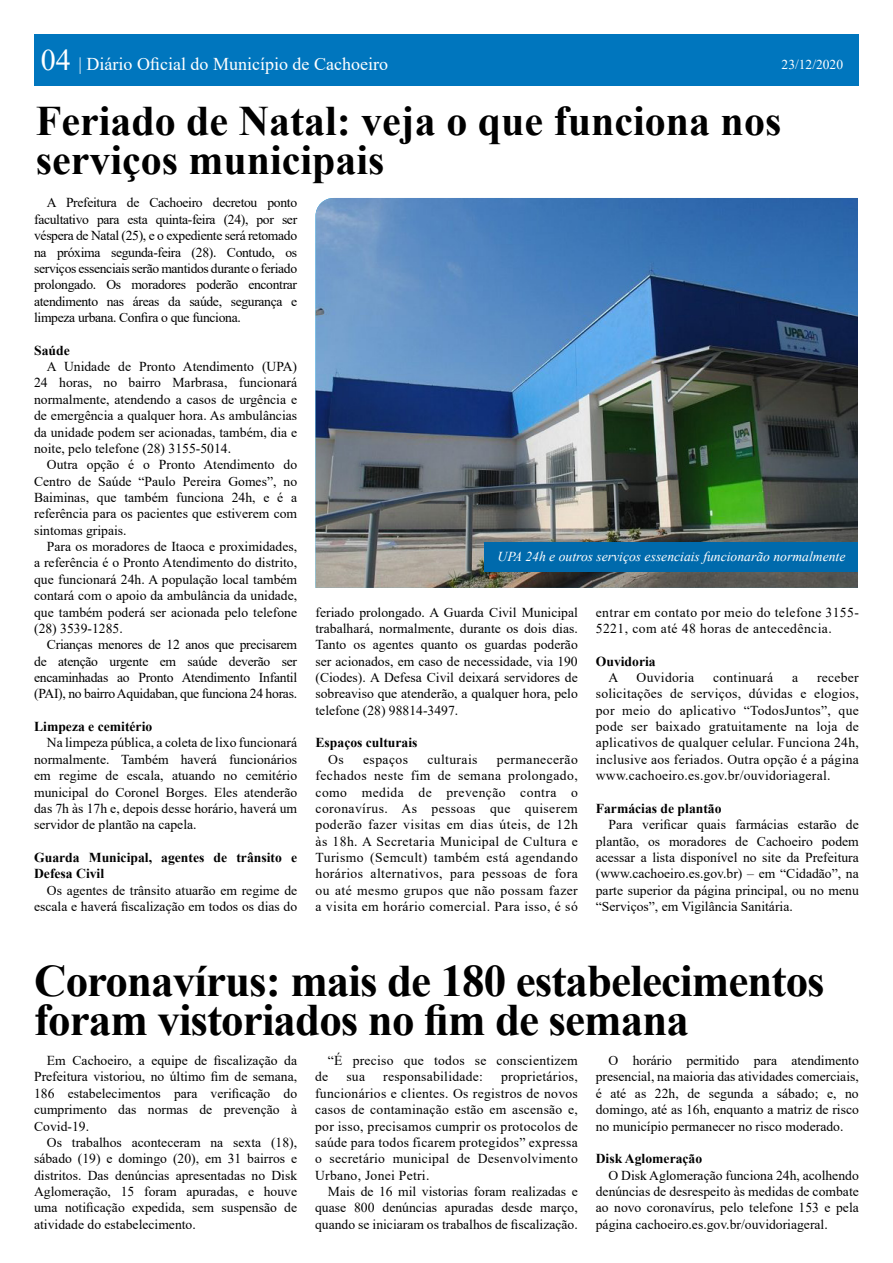
<style>
.page{position:relative;width:893px;height:1263px;background:#fff}
.page>*{position:absolute;margin:0;border:0;box-sizing:border-box;transform-origin:0 0}
.t1{font:700 45px/39px "Times New Roman";letter-spacing:-.02em;color:#000}
.t2{font:700 42px/39px "Times New Roman";color:#000}
.t3{font:18px "Times New Roman";color:#fff}
.t4{font:13.65px/16.4px "Times New Roman";color:#000;text-align:justify}
.t5{font:700 13.65px/16.4px "Times New Roman";color:#000}
.t6{font:13.65px/16.4px "Times New Roman";letter-spacing:.03em;color:#000}
.t7{font:13.65px/16.4px "Times New Roman";letter-spacing:.02em;color:#000}
.t8{font:italic 13.65px "Times New Roman";color:#fff}
.t9{font:13.5px "Times New Roman";color:#fff}
.s1{font-size:30px}
</style>
<div class="page">
<div style="left:34px;top:34px;width:825px;height:52px;background:#0076be"></div>
<img style="left:316px;top:198px;width:542px;height:390px">
<div style="left:485px;top:543px;width:373px;height:29px;background:#006aac"></div>
<h3 class="t3" style="left:41px;top:51px;width:349px"><span class="s1">04</span> | Diário Oficial do Município de Cachoeiro</h3>
<p class="t9" style="left:782px;top:54px;width:63px">23/12/2020</p>
<h2 class="t2" style="left:36px;top:100px;width:747px">Feriado de Natal: veja o que funciona nos serviços municipais</h2>
<p class="t4" style="left:34px;top:194px;width:265px;text-indent:13px">A Prefeitura de Cachoeiro decretou ponto facultativo para esta quinta-feira (24), por ser véspera de Natal (25), e o expediente será retomado na próxima segunda-feira (28). Contudo, os serviços essenciais serão mantidos durante o feriado prolongado. Os moradores poderão encontrar atendimento nas áreas da saúde, segurança e limpeza urbana. Confira o que funciona.</p>
<p class="t5" style="left:34px;top:342px;width:37px">Saúde</p>
<p class="t4" style="left:34px;top:358px;width:265px;text-indent:13px">A Unidade de Pronto Atendimento (UPA)<br>24 horas, no bairro Marbrasa, funcionará normalmente, atendendo a casos de urgência e de emergência a qualquer hora. As ambulâncias da unidade podem ser acionadas, também, dia e noite, pelo telefone (28) 3155-5014.</p>
<p class="t4" style="left:34px;top:456px;width:265px;text-indent:13px">Outra opção é o Pronto Atendimento do Centro de Saúde “Paulo Pereira Gomes”, no Baiminas, que também funciona 24h, e é a referência para os pacientes que estiverem com sintomas gripais.</p>
<p class="t4" style="left:34px;top:538px;width:265px;text-indent:13px">Para os moradores de Itaoca e proximidades, a referência é o Pronto Atendimento do distrito, que funcionará 24h. A população local também contará com o apoio da ambulância da unidade, que também poderá ser acionada pelo telefone (28) 3539-1285.</p>
<p class="t4" style="left:34px;top:636px;width:265px;text-indent:13px">Crianças menores de 12 anos que precisarem de atenção urgente em saúde deverão ser encaminhadas ao Pronto Atendimento Infantil (PAI), no bairro Aquidaban, que funciona 24 horas.</p>
<p class="t5" style="left:34px;top:718px;width:120px">Limpeza e cemitério</p>
<p class="t4" style="left:34px;top:734px;width:265px;text-indent:13px">Na limpeza pública, a coleta de lixo funcionará normalmente. Também haverá funcionários em regime de escala, atuando no cemitério municipal do Coronel Borges. Eles atenderão das 7h às 17h e, depois desse horário, haverá um servidor de plantão na capela.</p>
<p class="t5" style="left:34px;top:849px;width:264px">Guarda Municipal, agentes de trânsito e<br>Defesa Civil</p>
<p class="t4" style="left:34px;top:881px;width:265px;text-align:right">Os agentes de trânsito atuarão em regime de escala e haverá fiscalização em todos os dias do</p>
<p class="t8" style="left:498px;top:547px;width:349px">UPA 24h e outros serviços essenciais funcionarão normalmente</p>
<p class="t4" style="left:316px;top:603px;width:264px">feriado prolongado. A Guarda Civil Municipal trabalhará, normalmente, durante os dois dias.<br>Tanto os agentes quanto os guardas poderão ser acionados, em caso de necessidade, via 190 (Ciodes). A Defesa Civil deixará servidores de sobreaviso que atenderão, a qualquer hora, pelo telefone (28) 98814-3497.</p>
<p class="t5" style="left:316px;top:734px;width:103px">Espaços culturais</p>
<p class="t4" style="left:328px;top:751px;width:17px">Os</p>
<p class="t6" style="left:363px;top:751px;width:46px">espaços</p>
<p class="t6" style="left:427px;top:751px;width:52px">culturais</p>
<p class="t6" style="left:596px;top:603px;width:265px">entrar em contato por meio do telefone 3155-<br>5221, com até 48 horas de antecedência.</p>
<p class="t5" style="left:596px;top:652px;width:61px">Ouvidoria</p>
<p class="t4" style="left:609px;top:669px;width:11px">A</p>
<p class="t7" style="left:637px;top:669px;width:59px">Ouvidoria</p>
<p class="t7" style="left:713px;top:669px;width:62px">continuará</p>
<p class="t4" style="left:792px;top:669px;width:8px">a</p>
<p class="t4" style="left:596px;top:669px;width:265px;text-indent:221px">receber solicitações de serviços, dúvidas e elogios, por meio do aplicativo “TodosJuntos”, que pode ser baixado gratuitamente na loja de aplicativos de qualquer celular. Funciona 24h, inclusive aos feriados. Outra opção é a página www.cachoeiro.es.gov.br/ouvidoriageral.</p>
<p class="t5" style="left:596px;top:800px;width:127px">Farmácias de plantão</p>
<p class="t4" style="left:596px;top:816px;width:265px;text-indent:13px">Para verificar quais farmácias estarão de plantão, os moradores de Cachoeiro podem acessar a lista disponível no site da Prefeitura (www.cachoeiro.es.gov.br) – em “Cidadão”, na parte superior da página principal, ou no menu “Serviços”, em Vigilância Sanitária.</p>
<p class="t4" style="left:316px;top:751px;width:264px;text-indent:181px">permanecerão fechados neste fim de semana prolongado, como medida de prevenção contra o coronavírus. As pessoas que quiserem poderão fazer visitas em dias úteis, de 12h às 18h. A Secretaria Municipal de Cultura e Turismo (Semcult) também está agendando horários alternativos, para pessoas de fora ou até mesmo grupos que não possam fazer a visita em horário comercial. Para isso, é só</p>
<h1 class="t1" style="left:34px;top:960px;width:792px">Coronavírus: mais de 180 estabelecimentos foram vistoriados no fim de semana</h1>
<p class="t4" style="left:34px;top:1052px;width:264px;text-indent:13px">Em Cachoeiro, a equipe de fiscalização da Prefeitura vistoriou, no último fim de semana, 186 estabelecimentos para verificação do cumprimento das normas de prevenção à Covid-19.</p>
<p class="t4" style="left:34px;top:1134px;width:265px;text-indent:13px">Os trabalhos aconteceram na sexta (18), sábado (19) e domingo (20), em 31 bairros e distritos. Das denúncias apresentadas no Disk Aglomeração, 15 foram apuradas, e houve uma notificação expedida, sem suspensão de atividade do estabelecimento.</p>
<p class="t7" style="left:315px;top:1052px;width:264px;text-indent:13px">“É preciso que todos se conscientizem de</p>
<p class="t4" style="left:596px;top:1052px;width:265px;text-indent:13px">O horário permitido para atendimento presencial, na maioria das atividades comerciais, é até as 22h, de segunda a sábado; e, no domingo, até as 16h, enquanto a matriz de risco no município permanecer no risco moderado.</p>
<p class="t5" style="left:596px;top:1150px;width:108px">Disk Aglomeração</p>
<p class="t4" style="left:596px;top:1166px;width:265px;text-indent:13px">O Disk Aglomeração funciona 24h, acolhendo denúncias de desrespeito às medidas de combate ao novo coronavírus, pelo telefone 153 e pela página cachoeiro.es.gov.br/ouvidoriageral.</p>
<p class="t4" style="left:315px;top:1068px;width:264px;text-indent:186px">proprietários, funcionários e clientes. Os registros de novos casos de contaminação estão em ascensão e, por isso, precisamos cumprir os protocolos de saúde para todos ficarem protegidos” expressa o secretário municipal de Desenvolvimento Urbano, Jonei Petri.</p>
<p class="t4" style="left:315px;top:1183px;width:264px;text-indent:13px">Mais de 16 mil vistorias foram realizadas e quase 800 denúncias apuradas desde março, quando se iniciaram os trabalhos de fiscalização.</p>
<p class="t4" style="left:346px;top:1068px;width:20px">sua</p>
<p class="t7" style="left:383px;top:1068px;width:101px">responsabilidade:</p>
</div>
